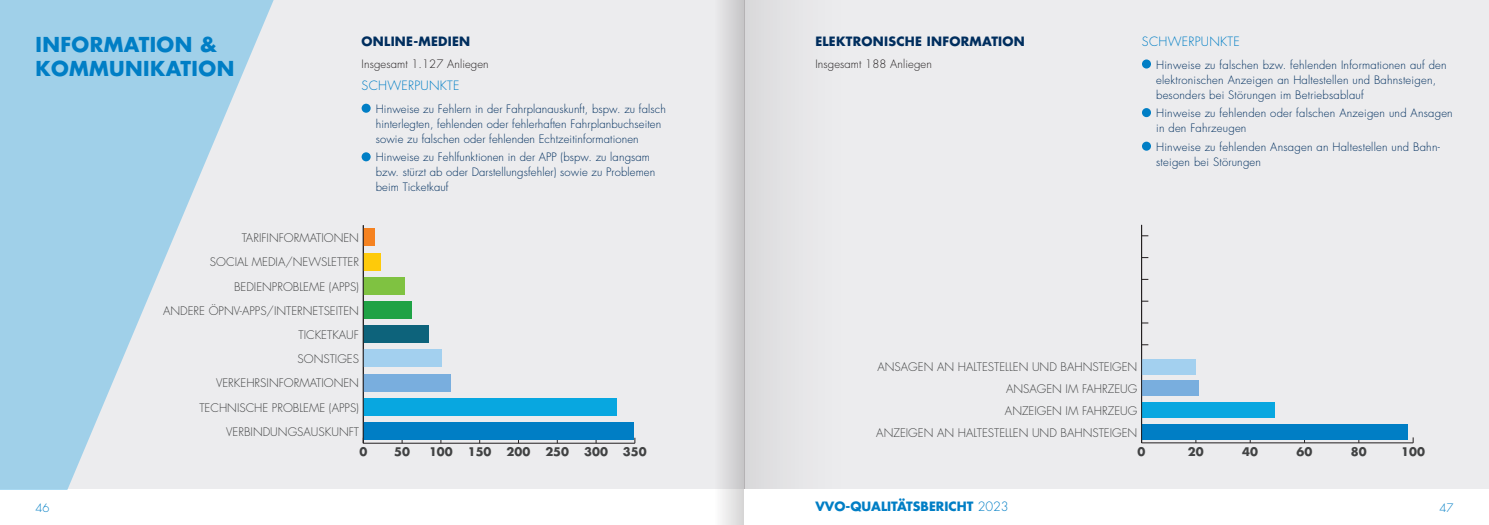
<style>
.page{position:relative;width:1489px;height:525px;background:#fff}
.page>*{position:absolute;margin:0;border:0;box-sizing:border-box;transform-origin:0 0}
.t1{font:700 20px/24px "Futura Std";letter-spacing:.02em;color:#007ec5}
.t2{font:700 12.5px "Futura Std";letter-spacing:.02em;color:#002e5e}
.t3{font:300 12.5px "Futura Std";letter-spacing:.02em;color:#007ec5}
.t4{font:700 12.5px "Futura Std";color:#007ec5}
.t5{font:300 11.5px "Futura Std";color:#414243}
.t6{font:700 11.5px "Futura Std";color:#414243}
.t7{font:300 11.25px/15px "Futura Std";letter-spacing:.02em;color:#002e5e}
.t8{font:300 11.25px "Futura Std";letter-spacing:.01em;color:#231f20}
.t9{font:300 11.25px "Futura Std";color:#007ec5}
.s1{font-weight:300}
</style>
<div class="page">
<div style="left:0;top:0;width:744px;height:489px;background:#ececee"></div>
<div style="left:744px;top:0;width:744px;height:489px;background:#ececee"></div>
<div style="left:1141px;top:59px;width:9px;height:9px;background:#007ec5;border-radius:50%"></div>
<svg style="left:1141px;top:108px;width:9px;height:9px"></svg>
<div style="left:1141px;top:142px;width:9px;height:9px;background:#007ec5;border-radius:50%"></div>
<svg style="left:0;top:0;width:274px;height:489px;fill:#a0d0e9"></svg>
<hr style="left:1141px;top:442px;width:271px;height:1px;background:#231f20">
<div style="left:1141px;top:358px;width:54px;height:16px;background:#a3d0ef"></div>
<div style="left:1141px;top:380px;width:57px;height:16px;background:#79aede"></div>
<div style="left:1141px;top:402px;width:133px;height:16px;background:#08a7e0"></div>
<div style="left:1141px;top:424px;width:266px;height:15px;background:#007ec5"></div>
<hr style="left:1140px;top:225px;width:1px;height:217px;background:#231f20">
<hr style="left:363px;top:442px;width:272px;height:1px;background:#231f20">
<div style="left:363px;top:228px;width:12px;height:18px;background:#f58220"></div>
<div style="left:363px;top:253px;width:18px;height:17px;background:#feca0a"></div>
<div style="left:363px;top:277px;width:41px;height:17px;background:#7fc241"></div>
<div style="left:363px;top:301px;width:49px;height:17px;background:#1fa245"></div>
<div style="left:363px;top:325px;width:65px;height:18px;background:#0d637b"></div>
<div style="left:363px;top:349px;width:78px;height:18px;background:#a3d0ef"></div>
<div style="left:363px;top:374px;width:88px;height:17px;background:#79aede"></div>
<div style="left:363px;top:398px;width:254px;height:17px;background:#08a7e0"></div>
<div style="left:363px;top:422px;width:270px;height:17px;background:#007ec5"></div>
<hr style="left:363px;top:225px;width:1px;height:218px;background:#231f20">
<div style="left:744px;top:0;width:164px;height:524px;background:linear-gradient(to right,#dddddf,#f0f0f3)"></div>
<svg style="left:722px;top:0;width:22px;height:524px;fill:#d4d4d6"></svg>
<div style="left:744px;top:489px;width:744px;height:35px;background:#fff"></div>
<div style="left:361px;top:104px;width:9px;height:9px;background:#007ec5;border-radius:50%"></div>
<div style="left:361px;top:152px;width:9px;height:9px;background:#007ec5;border-radius:50%"></div>
<h1 class="t1" style="left:35px;top:32px;width:200px">INFORMATION &amp;<br>KOMMUNIKATION</h1>
<p class="t2" style="left:361px;top:33px;width:110px">ONLINE-MEDIEN</p>
<p class="t8" style="left:361px;top:57px;width:129px">Insgesamt 1.127 Anliegen</p>
<p class="t3" style="left:361px;top:78px;width:99px">SCHWERPUNKTE</p>
<p class="t7" style="left:376px;top:101px;width:291px">Hinweise zu Fehlern in der Fahrplanauskunft, bspw. zu falsch hinterlegten, fehlenden oder fehlerhaften Fahrplanbuchseiten sowie zu falschen oder fehlenden Echtzeitinformationen</p>
<p class="t7" style="left:376px;top:150px;width:281px">Hinweise zu Fehlfunktionen in der APP (bspw. zu langsam bzw. stürzt ab oder Darstellungsfehler) sowie zu Problemen beim Ticketkauf</p>
<p class="t5" style="left:242px;top:231px;width:119px">TARIFINFORMATIONEN</p>
<p class="t5" style="left:210px;top:255px;width:150px">SOCIAL MEDIA/NEWSLETTER</p>
<p class="t5" style="left:234px;top:279px;width:126px">BEDIENPROBLEME (APPS)</p>
<p class="t5" style="left:163px;top:303px;width:197px">ANDERE ÖPNV-APPS/INTERNETSEITEN</p>
<p class="t5" style="left:298px;top:327px;width:62px">TICKETKAUF</p>
<p class="t5" style="left:297px;top:352px;width:63px">SONSTIGES</p>
<p class="t5" style="left:216px;top:376px;width:144px">VERKEHRSINFORMATIONEN</p>
<p class="t5" style="left:199px;top:400px;width:161px">TECHNISCHE PROBLEME (APPS)</p>
<p class="t5" style="left:226px;top:424px;width:134px">VERBINDUNGSAUSKUNFT</p>
<p class="t6" style="left:359px;top:444px;width:9px">0</p>
<p class="t6" style="left:394px;top:444px;width:17px">50</p>
<p class="t6" style="left:429px;top:444px;width:25px">100</p>
<p class="t6" style="left:468px;top:444px;width:25px">150</p>
<p class="t6" style="left:506px;top:444px;width:25px">200</p>
<p class="t6" style="left:545px;top:444px;width:25px">250</p>
<p class="t6" style="left:584px;top:444px;width:25px">300</p>
<p class="t6" style="left:623px;top:444px;width:25px">350</p>
<p class="t2" style="left:815px;top:33px;width:211px">ELEKTRONISCHE INFORMATION</p>
<p class="t8" style="left:815px;top:57px;width:118px">Insgesamt 188 Anliegen</p>
<p class="t3" style="left:1141px;top:34px;width:99px">SCHWERPUNKTE</p>
<p class="t7" style="left:1156px;top:57px;width:292px">Hinweise zu falschen bzw. fehlenden Informationen auf den elektronischen Anzeigen an Haltestellen und Bahnsteigen, besonders bei Störungen im Betriebsablauf</p>
<p class="t7" style="left:1156px;top:106px;width:298px">Hinweise zu fehlenden oder falschen Anzeigen und Ansagen in den Fahrzeugen</p>
<p class="t7" style="left:1156px;top:139px;width:285px">Hinweise zu fehlenden Ansagen an Haltestellen und Bahn&shy;steigen bei Störungen</p>
<p class="t5" style="left:877px;top:360px;width:261px">ANSAGEN AN HALTESTELLEN UND BAHNSTEIGEN</p>
<p class="t5" style="left:1006px;top:382px;width:133px">ANSAGEN IM FAHRZEUG</p>
<p class="t5" style="left:1004px;top:403px;width:134px">ANZEIGEN IM FAHRZEUG</p>
<p class="t5" style="left:876px;top:425px;width:262px">ANZEIGEN AN HALTESTELLEN UND BAHNSTEIGEN</p>
<p class="t6" style="left:1137px;top:443px;width:9px">0</p>
<p class="t6" style="left:1187px;top:443px;width:17px">20</p>
<p class="t6" style="left:1242px;top:443px;width:17px">40</p>
<p class="t6" style="left:1296px;top:443px;width:17px">60</p>
<p class="t6" style="left:1350px;top:443px;width:17px">80</p>
<p class="t6" style="left:1401px;top:443px;width:25px">100</p>
<p class="t9" style="left:35px;top:500px;width:16px">46</p>
<p class="t4" style="left:815px;top:498px;width:195px">VVO-QUALITÄTSBERICHT <span class="s1">2023</span></p>
<p class="t9" style="left:1439px;top:500px;width:16px">47</p>
</div>
